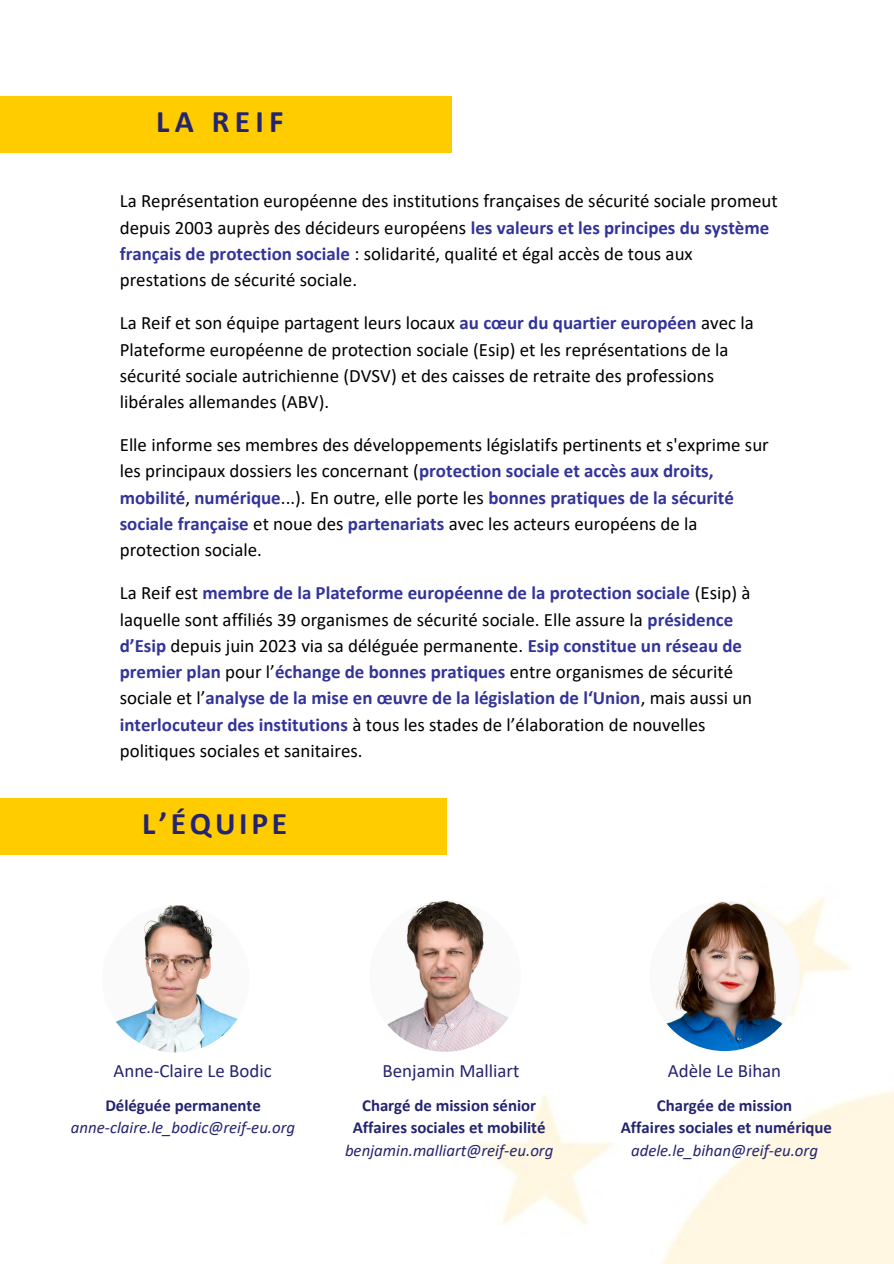
<style>
.page{position:relative;width:894px;height:1264px;background:#fff}
.page>*{position:absolute;margin:0;border:0;box-sizing:border-box;transform-origin:0 0}
.t1{font:700 31.5px "Calibri";letter-spacing:.115em;color:#242470}
.t2{font:18.9px/26.2px "Calibri";color:#000}
.t3{font:18.9px "Calibri";color:#242470}
.t4{font:700 16.8px/22.4px "Calibri";color:#242470;text-align:center}
.t5{font:italic 16.8px "Calibri";color:#242470}
.s1{font-weight:700;color:#339}
</style>
<div class="page">
<div style="left:0;top:798px;width:446px;height:56px;background:#fc0"></div>
<div style="left:0;top:96px;width:451px;height:56px;background:#fc0"></div>
<img style="left:102px;top:905px;width:147px;height:147px;border-radius:50%">
<img style="left:451px;top:898px;width:442px;height:365px">
<img style="left:369px;top:900px;width:152px;height:151px;border-radius:50%">
<img style="left:649px;top:901px;width:150px;height:150px;border-radius:50%">
<h1 class="t1" style="left:156px;top:108px;width:129px">LA REIF</h1>
<p class="t2" style="left:120px;top:189px;width:659px">La Représentation européenne des institutions françaises de sécurité sociale promeut depuis 2003 auprès des décideurs européens <span class="s1">les valeurs et les principes du système français de protection sociale</span> : solidarité, qualité et égal accès de tous aux prestations de sécurité sociale.</p>
<p class="t2" style="left:120px;top:311px;width:635px">La Reif et son équipe partagent leurs locaux <span class="s1">au cœur du quartier européen</span> avec la Plateforme européenne de protection sociale (Esip) et les représentations de la sécurité sociale autrichienne (DVSV) et des caisses de retraite des professions libérales allemandes (ABV).</p>
<p class="t2" style="left:120px;top:433px;width:650px">Elle informe ses membres des développements législatifs pertinents et s'exprime sur les principaux dossiers les concernant (<span class="s1">protection sociale et accès aux droits, mobilité</span>, <span class="s1">numérique</span>...). En outre, elle porte les <span class="s1">bonnes pratiques de la sécurité sociale française</span> et noue des <span class="s1">partenariats</span> avec les acteurs européens de la protection sociale.</p>
<p class="t2" style="left:120px;top:581px;width:633px">La Reif est <span class="s1">membre de la Plateforme européenne de la protection sociale</span> (Esip) à laquelle sont affiliés 39 organismes de sécurité sociale. Elle assure la <span class="s1">présidence d’Esip</span> depuis juin 2023 via sa déléguée permanente. <span class="s1">Esip constitue un réseau de premier plan</span> pour l’<span class="s1">échange de bonnes pratiques</span> entre organismes de sécurité sociale et l’<span class="s1">analyse de la mise en œuvre de la législation de l‘Union</span>, mais aussi un <span class="s1">interlocuteur des institutions</span> à tous les stades de l’élaboration de nouvelles politiques sociales et sanitaires.</p>
<h1 class="t1" style="left:142px;top:810px;width:146px">L’ÉQUIPE</h1>
<p class="t3" style="left:113px;top:1063px;width:160px">Anne-Claire Le Bodic</p>
<p class="t4" style="left:105px;top:1095px;width:157px">Déléguée permanente</p>
<p class="t5" style="left:71px;top:1120px;width:226px">anne-claire.le_bodic@reif-eu.org</p>
<p class="t3" style="left:382px;top:1063px;width:138px">Benjamin Malliart</p>
<p class="t4" style="left:352px;top:1095px;width:194px">Chargé de mission sénior<br>Affaires sociales et mobilité</p>
<p class="t5" style="left:345px;top:1142px;width:210px">benjamin.malliart@reif-eu.org</p>
<p class="t3" style="left:667px;top:1063px;width:115px">Adèle Le Bihan</p>
<p class="t4" style="left:620px;top:1095px;width:212px">Chargée de mission<br>Affaires sociales et numérique</p>
<p class="t5" style="left:631px;top:1142px;width:188px">adele.le_bihan@reif-eu.org</p>
</div>
